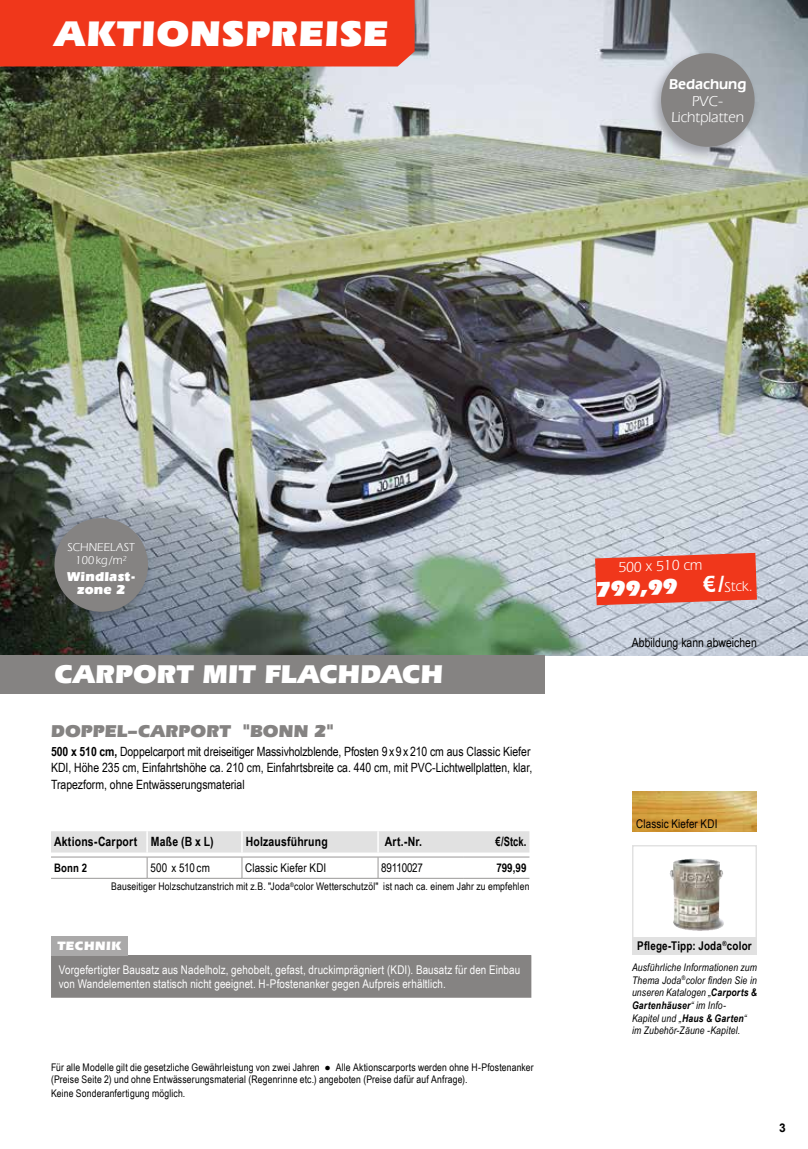
<style>
.page{position:relative;width:808px;height:1149px;background:#fff}
.page>*{position:absolute;margin:0;border:0;box-sizing:border-box;transform-origin:0 0}
.t1{font:900 37.5px "Eras IT Cby BT";letter-spacing:.03em;color:#fff}
.t2{font:900 27px "Eras IT Cby BT";letter-spacing:.01em;color:#fff}
.t3{font:900 22.5px "Eras IT Cby BT";color:#fff}
.t4{font:900 18px "Eras IT Cby BT";letter-spacing:.005em;color:#858382}
.t5{font:15px/16.5px "Eras IT Cby BT";color:#fff;text-align:center}
.t6{font:600 15px "Eras IT Cby BT";color:#fff}
.t7{font:900 13.5px/13.5px "Eras IT Cby BT";letter-spacing:.015em;color:#fff;text-align:center}
.t8{font:12.75px/16.5px "Arial Narrow";color:#000}
.t9{font:700 12.75px "Arial Narrow";letter-spacing:.015em;color:#000}
.t10{font:700 12.75px "Arial Narrow";letter-spacing:.015em;color:#000;scale:.9 1}
.t11{font:900 12.75px "Eras IT Cby BT";letter-spacing:.045em;color:#fff}
.t12{font:12px/14.4px "Arial Narrow";letter-spacing:.01em;color:#fff}
.t13{font:12px "Arial Narrow";letter-spacing:.01em;color:#000}
.t14{font:700 12px "Arial Narrow";letter-spacing:.015em;color:#000}
.t15{font:12px/13.5px "Eras IT Cby BT";color:#fff;text-align:center}
.t16{font:12px "Arial Narrow";letter-spacing:-.015em;color:#000}
.t17{font:700 12px "Arial";color:#000}
.t18{font:700 11.7px "Arial Narrow";color:#000}
.t19{font:10.5px/13px "Arial Narrow";letter-spacing:.015em;color:#000}
.t20{font:italic 10.5px/12.6px "Arial Narrow";letter-spacing:.015em;color:#000}
.s1{font-weight:700}
.s2{font-family:"Arial";font-weight:700}
.s3{font-weight:400;font-size:14.85px}
</style>
<div class="page">
<img style="left:0;top:0;width:808px;height:655px">
<div style="left:42px;top:514px;width:111px;height:112px;background:#000;opacity:.3"></div>
<div style="left:54px;top:518px;width:94px;height:93px;background:#858382;border-radius:50%"></div>
<svg style="left:595px;top:552px;width:162px;height:53px;background:#ea4933"></svg>
<hr style="left:51px;top:877px;width:96px;height:1px;background:#9a9897">
<hr style="left:147px;top:877px;width:95px;height:1px;background:#9a9897">
<hr style="left:463px;top:877px;width:66px;height:1px;background:#9a9897">
<hr style="left:378px;top:877px;width:85px;height:1px;background:#9a9897">
<hr style="left:242px;top:877px;width:136px;height:1px;background:#9a9897">
<svg style="left:51px;top:831px;width:478px;height:46px"></svg>
<div style="left:0;top:655px;width:544px;height:38px;background:#858382"></div>
<div style="left:52px;top:955px;width:479px;height:41px;background:#858382"></div>
<div style="left:51px;top:954px;width:480px;height:43px;border:2px solid #858382"></div>
<div style="left:51px;top:935px;width:77px;height:19px;background:#aaa9a9"></div>
<img style="left:632px;top:791px;width:125px;height:40px">
<img style="left:669px;top:858px;width:55px;height:72px">
<div style="left:632px;top:844px;width:125px;height:101px;border:1px solid #e1e1e1"></div>
<div style="left:632px;top:936px;width:125px;height:18px;background:#e1e1e1"></div>
<div style="left:648px;top:49px;width:112px;height:112px;background:#000;opacity:.3"></div>
<div style="left:661px;top:53px;width:93px;height:94px;background:#858382;border-radius:50%"></div>
<div style="left:0;top:0;width:415px;height:66px;background:#f0371b"></div>
<h1 class="t1" style="left:55px;top:10px;width:334px">AKTIONSPREISE</h1>
<h3 class="t6" style="left:669px;top:75px;width:79px">Bedachung</h3>
<h3 class="t5" style="left:671px;top:92px;width:74px">PVC-<br>Lichtplatten</h3>
<p class="t15" style="left:68px;top:540px;width:69px">SCHNEELAST<br>100kg/m²</p>
<p class="t7" style="left:67px;top:569px;width:70px">Windlast&shy;zone 2</p>
<h2 class="t2" style="left:54px;top:657px;width:390px">CARPORT MIT FLACHDACH</h2>
<h3 class="t4" style="left:51px;top:719px;width:284px">DOPPEL–CARPORT "BONN 2"</h3>
<p class="t8" style="left:51px;top:742px;width:483px"><span class="s1">500 x 510 cm,</span> Doppelcarport mit dreiseitiger Massivholzblende, Pfosten 9 x 9 x 210 cm aus Classic Kiefer<br>KDI, Höhe 235 cm, Einfahrtshöhe ca. 210 cm, Einfahrtsbreite ca. 440 cm, mit PVC-Lichtwellplatten, klar,<br>Trapezform, ohne Entwässerungsmaterial</p>
<p class="t9" style="left:54px;top:832px;width:161px">Aktions-Carport Maße (B x L)</p>
<p class="t9" style="left:246px;top:832px;width:84px">Holzausführung</p>
<p class="t9" style="left:385px;top:832px;width:39px">Art.-Nr.</p>
<p class="t10" style="left:496px;top:832px;width:36px">€/Stck.</p>
<p class="t18" style="left:54px;top:858px;width:35px">Bonn 2</p>
<p class="t13" style="left:150px;top:858px;width:61px">500 x 510cm</p>
<p class="t13" style="left:245px;top:858px;width:83px">Classic Kiefer KDI</p>
<p class="t16" style="left:381px;top:858px;width:43px">89110027</p>
<p class="t14" style="left:496px;top:858px;width:32px">799,99</p>
<p class="t19" style="left:111px;top:879px;width:420px">Bauseitiger Holzschutzanstrich mit z.B. "Joda<sup>®</sup>color Wetterschutzöl" ist nach ca. einem Jahr zu empfehlen</p>
<p class="t11" style="left:57px;top:937px;width:65px">TECHNIK</p>
<p class="t12" style="left:59px;top:961px;width:463px">Vorgefertigter Bausatz aus Nadelholz, gehobelt, gefast, druckimprägniert (KDI). Bausatz für den Einbau von Wandelementen statisch nicht geeignet. H-Pfostenanker gegen Aufpreis erhältlich.</p>
<p class="t19" style="left:51px;top:1059px;width:484px">Für alle Modelle gilt die gesetzliche Gewährleistung von zwei Jahren ● Alle Aktionscarports werden ohne H-Pfostenanker (Preise Seite 2) und ohne Entwässerungsmaterial (Regenrinne etc.) angeboten (Preise dafür auf Anfrage).<br>Keine Sonderanfertigung möglich.</p>
<h3 class="t5" style="left:618px;top:558px;width:85px;rotate:-2deg">500 x 510 cm</h3>
<h3 class="t3" style="left:595px;top:575px;width:158px;rotate:-2deg">799,99 <span class="s2">€/</span><span class="s3">Stck.</span></h3>
<p class="t8" style="left:632px;top:633px;width:126px">Abbildung kann abweichen</p>
<p class="t13" style="left:636px;top:814px;width:83px">Classic Kiefer KDI</p>
<p class="t14" style="left:637px;top:936px;width:116px">Pflege-Tipp: Joda<sup>®</sup>color</p>
<p class="t20" style="left:632px;top:960px;width:126px">Ausführliche Informationen zum<br>Thema Joda<sup>®</sup>color finden Sie in unseren Katalogen „<span class="s1">Carports &amp;<br>Gartenhäuser</span>“ im Info-<br>Kapitel und „<span class="s1">Haus &amp; Garten</span>“ im Zubehör-Zäune -Kapitel.</p>
<p class="t17" style="left:779px;top:1119px;width:8px">3</p>
</div>
